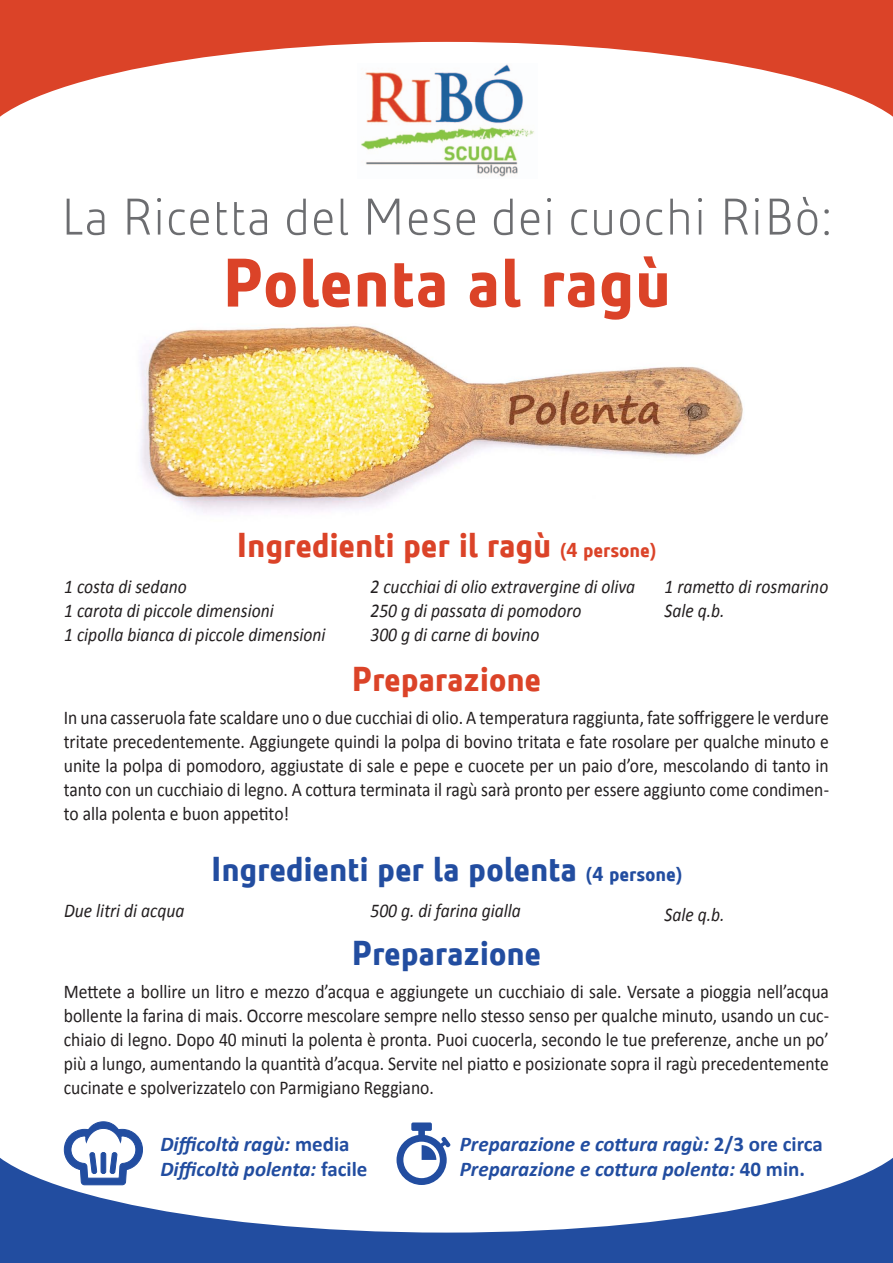
<style>
.page{position:relative;width:893px;height:1263px;background:#fff}
.page>*{position:absolute;margin:0;border:0;box-sizing:border-box;transform-origin:0 0}
.t1{font:700 72px "Elior";color:#db4328}
.t2{font:300 54px "Elior";color:#6c6d70}
.t3{font:700 36px "Elior";letter-spacing:-.01em;color:#224da0}
.t4{font:700 36px "Elior";letter-spacing:-.01em;color:#db4328}
.t5{font:italic 700 21px "Calibri";color:#224da0}
.t6{font:19.5px/24px "Calibri";color:#231f20;text-align:justify;scale:.9 1}
.t7{font:italic 19.5px "Calibri";color:#231f20;scale:.9 1}
.s1{font-size:21px}
.s2{font-style:normal}
</style>
<div class="page">
<img style="left:141px;top:326px;width:602px;height:187px">
<img style="left:365px;top:160px;width:153px;height:17px">
<svg style="left:0;top:1147px;width:893px;height:116px"></svg>
<svg style="left:0;top:0;width:893px;height:160px"></svg>
<svg style="left:64px;top:1121px;width:79px;height:64px"></svg>
<div style="left:101px;top:1152px;width:5px;height:21px;background:#224da0;border-radius:2px"></div>
<div style="left:101px;top:1152px;width:5px;height:22px;border:1px solid #224da0;border-radius:2px"></div>
<svg style="left:396px;top:1122px;width:55px;height:63px"></svg>
<p class="t2" style="left:60px;top:176px;width:774px">La Ricetta del Mese dei cuochi RiBò:</p>
<p class="t1" style="left:222px;top:228px;width:450px">Polenta al ragù</p>
<p class="t4" style="left:237px;top:518px;width:422px">Ingredienti per il ragù <span class="s1">(4 persone)</span></p>
<p class="t7" style="left:64px;top:573px;width:138px">1 costa di sedano</p>
<p class="t7" style="left:64px;top:597px;width:234px">1 carota di piccole dimensioni</p>
<p class="t7" style="left:64px;top:621px;width:292px">1 cipolla bianca di piccole dimensioni</p>
<p class="t7" style="left:370px;top:573px;width:296px">2 cucchiai di olio extravergine di oliva</p>
<p class="t7" style="left:370px;top:597px;width:236px">250 g di passata di pomodoro</p>
<p class="t7" style="left:370px;top:621px;width:189px">300 g di carne di bovino</p>
<p class="t7" style="left:664px;top:573px;width:183px">1 rametto di rosmarino</p>
<p class="t7" style="left:664px;top:597px;width:68px">Sale q.b.</p>
<p class="t4" style="left:352px;top:652px;width:191px">Preparazione</p>
<p class="t6" style="left:64px;top:705px;width:852px">In una casseruola fate scaldare uno o due cucchiai di olio. A temperatura raggiunta, fate soffriggere le verdure tritate precedentemente. Aggiungete quindi la polpa di bovino tritata e fate rosolare per qualche minuto e unite la polpa di pomodoro, aggiustate di sale e pepe e cuocete per un paio d’ore, mescolando di tanto in tanto con un cucchiaio di legno. A cottura terminata il ragù sarà pronto per essere aggiunto come condimen&shy;to alla polenta e buon appetito!</p>
<p class="t7" style="left:64px;top:897px;width:135px">Due litri di acqua</p>
<p class="t3" style="left:211px;top:842px;width:473px">Ingredienti per la polenta <span class="s1">(4 persone)</span></p>
<p class="t7" style="left:370px;top:897px;width:169px">500 g. di farina gialla</p>
<p class="t7" style="left:664px;top:901px;width:68px">Sale q.b.</p>
<p class="t3" style="left:352px;top:926px;width:191px">Preparazione</p>
<p class="t6" style="left:64px;top:980px;width:852px">Mettete a bollire un litro e mezzo d’acqua e aggiungete un cucchiaio di sale. Versate a pioggia nell’acqua bollente la farina di mais. Occorre mescolare sempre nello stesso senso per qualche minuto, usando un cuc&shy;chiaio di legno. Dopo 40 minuti la polenta è pronta. Puoi cuocerla, secondo le tue preferenze, anche un po’ più a lungo, aumentando la quantità d’acqua. Servite nel piatto e posizionate sopra il ragù precedentemente cucinate e spolverizzatelo con Parmigiano Reggiano.</p>
<p class="t5" style="left:160px;top:1130px;width:191px">Difficoltà ragù: <span class="s2">media</span></p>
<p class="t5" style="left:160px;top:1156px;width:209px">Difficoltà polenta: <span class="s2">facile</span></p>
<p class="t5" style="left:460px;top:1130px;width:365px">Preparazione e cottura ragù: <span class="s2">2/3 ore circa</span></p>
<p class="t5" style="left:460px;top:1156px;width:347px">Preparazione e cottura polenta: <span class="s2">40 min.</span></p>
</div>
